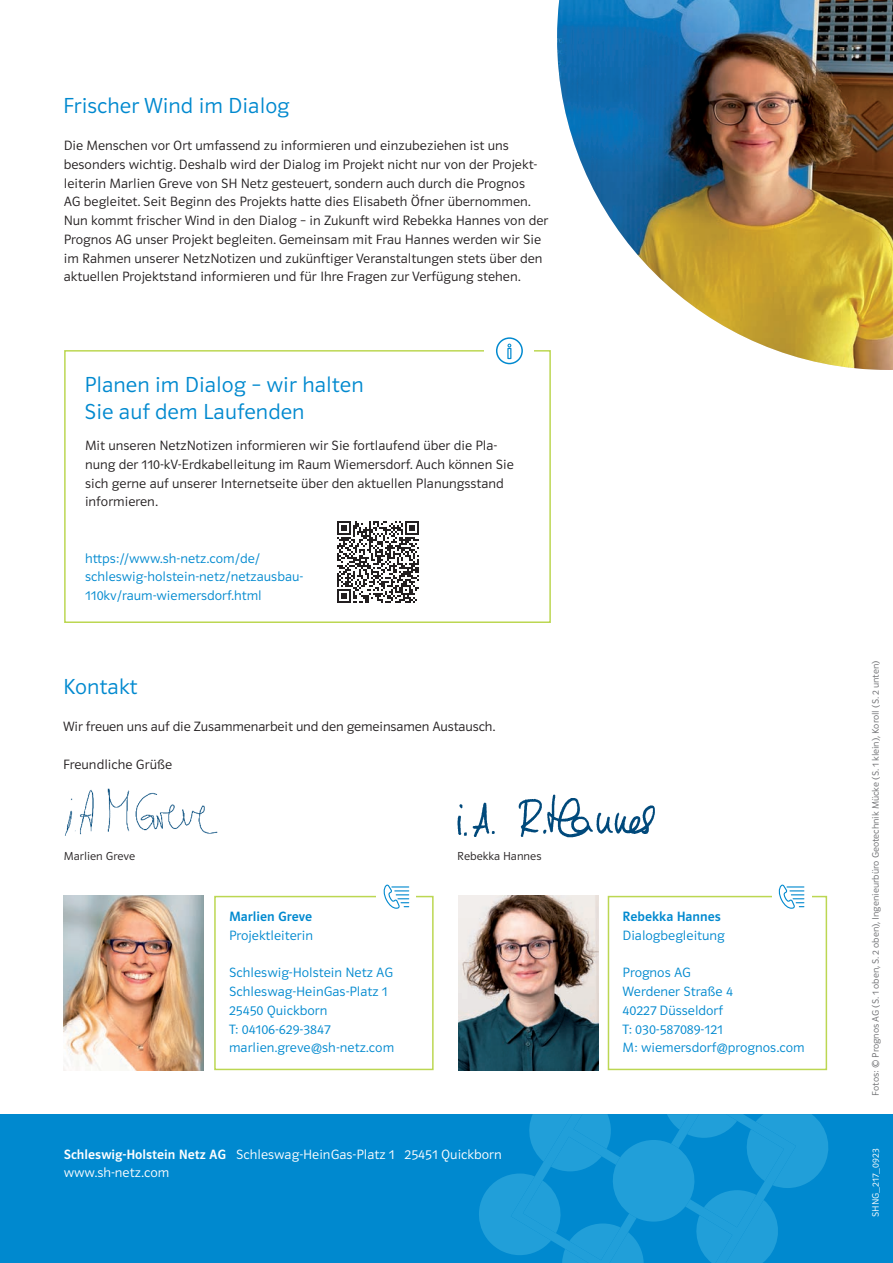
<style>
.page{position:relative;width:893px;height:1263px;background:#fff}
.page>*{position:absolute;margin:0;border:0;box-sizing:border-box;transform-origin:0 0}
.t1{font:22.5px/27px "Polo 11 Neu Leicht";color:#0089cf}
.t2{font:13.95px/18.8px "Polo 11 Neu Leicht";color:#231f20}
.t3{font:13.95px/18.8px "Polo 11 Neu Leicht";color:#0089cf}
.t4{font:13.95px/18.8px "Polo 11 Neu Leicht";color:#fff}
.t5{font:13.95px "Polo 11 Neu Krftg";color:#0089cf}
.t6{font:12px "Polo 11 Neu Leicht";color:#231f20}
.t7{font:9.75px "Polo 11 Neu Leicht";color:#6c6d70}
.t8{font:9.75px "Polo 11 Neu Leicht";color:#fff}
.s1{font-family:"Polo 11 Neu Krftg"}
</style>
<div class="page">
<div style="left:0;top:1114px;width:893px;height:149px;background:#0089cf"></div>
<svg style="left:479px;top:1114px;width:349px;height:149px"></svg>
<img style="left:64px;top:896px;width:140px;height:174px">
<img style="left:458px;top:896px;width:140px;height:174px">
<img style="left:64px;top:788px;width:154px;height:48px">
<img style="left:457px;top:794px;width:198px;height:44px">
<img style="left:557px;top:0;width:336px;height:370px">
<div style="left:64px;top:350px;width:487px;height:273px;border:2px solid #bcd752"></div>
<div style="left:484px;top:337px;width:50px;height:27px;background:#fff"></div>
<svg style="left:496px;top:337px;width:27px;height:27px"></svg>
<div style="left:507px;top:348px;width:4px;height:11px;border:1px solid #0089cf"></div>
<svg style="left:337px;top:521px;width:82px;height:82px"></svg>
<svg style="left:214px;top:884px;width:220px;height:187px"></svg>
<svg style="left:607px;top:884px;width:221px;height:187px"></svg>
<h1 class="t1" style="left:63px;top:91px;width:228px">Frischer Wind im Dialog</h1>
<p class="t2" style="left:64px;top:136px;width:486px">Die Menschen vor Ort umfassend zu informieren und einzubeziehen ist uns besonders wichtig. Deshalb wird der Dialog im Projekt nicht nur von der Projekt&shy;leiterin Marlien Greve von SH Netz gesteuert, sondern auch durch die Prognos<br>AG begleitet. Seit Beginn des Projekts hatte dies Elisabeth Öfner übernommen.<br>Nun kommt frischer Wind in den Dialog – in Zukunft wird Rebekka Hannes von der Prognos AG unser Projekt begleiten. Gemeinsam mit Frau Hannes werden wir Sie im Rahmen unserer NetzNotizen und zukünftiger Veranstaltungen stets über den aktuellen Projektstand informieren und für Ihre Fragen zur Verfügung stehen.</p>
<h1 class="t1" style="left:84px;top:371px;width:281px">Planen im Dialog – wir halten<br>Sie auf dem Laufenden</h1>
<p class="t2" style="left:85px;top:436px;width:430px">Mit unseren NetzNotizen informieren wir Sie fortlaufend über die Pla&shy;nung der 110-kV-Erdkabelleitung im Raum Wiemersdorf. Auch können Sie sich gerne auf unserer Internetseite über den aktuellen Planungsstand informieren.</p>
<p class="t3" style="left:85px;top:548px;width:220px">https://www.sh-netz.com/de/ schleswig-holstein-netz/netzausbau-<br>110kv/raum-wiemersdorf.html</p>
<h1 class="t1" style="left:63px;top:673px;width:76px">Kontakt</h1>
<p class="t2" style="left:63px;top:717px;width:434px">Wir freuen uns auf die Zusammenarbeit und den gemeinsamen Austausch.</p>
<p class="t2" style="left:63px;top:755px;width:110px">Freundliche Grüße</p>
<p class="t6" style="left:64px;top:849px;width:73px">Marlien Greve</p>
<p class="t6" style="left:457px;top:849px;width:86px">Rebekka Hannes</p>
<p class="t5" style="left:229px;top:909px;width:85px">Marlien Greve</p>
<p class="t3" style="left:229px;top:926px;width:85px">Projektleiterin</p>
<p class="t3" style="left:229px;top:963px;width:167px">Schleswig-Holstein Netz AG<br>Schleswag-HeinGas-Platz 1<br>25450 Quickborn<br>T: 04106-629-3847 marlien.greve@sh-netz.com</p>
<p class="t4" style="left:64px;top:1144px;width:440px"><span class="s1">Schleswig-Holstein Netz AG</span> Schleswag-HeinGas-Platz 1 25451 Quickborn www.sh-netz.com</p>
<p class="t5" style="left:623px;top:909px;width:100px">Rebekka Hannes</p>
<p class="t3" style="left:623px;top:926px;width:104px">Dialogbegleitung</p>
<p class="t3" style="left:623px;top:963px;width:183px">Prognos AG<br>Werdener Straße 4<br>40227 Düsseldorf<br>T: 030-587089-121<br>M: wiemersdorf@prognos.com</p>
<p class="t7" style="left:870px;top:1096px;width:437px;rotate:-90deg">Fotos: © Prognos AG (S. 1 oben, S. 2 oben), Ingenieurbüro Geotechnik Mücke (S. 1 klein), Koroll (S. 2 unten)</p>
<p class="t8" style="left:870px;top:1217px;width:70px;rotate:-90deg">SHNG_217_0923</p>
</div>
